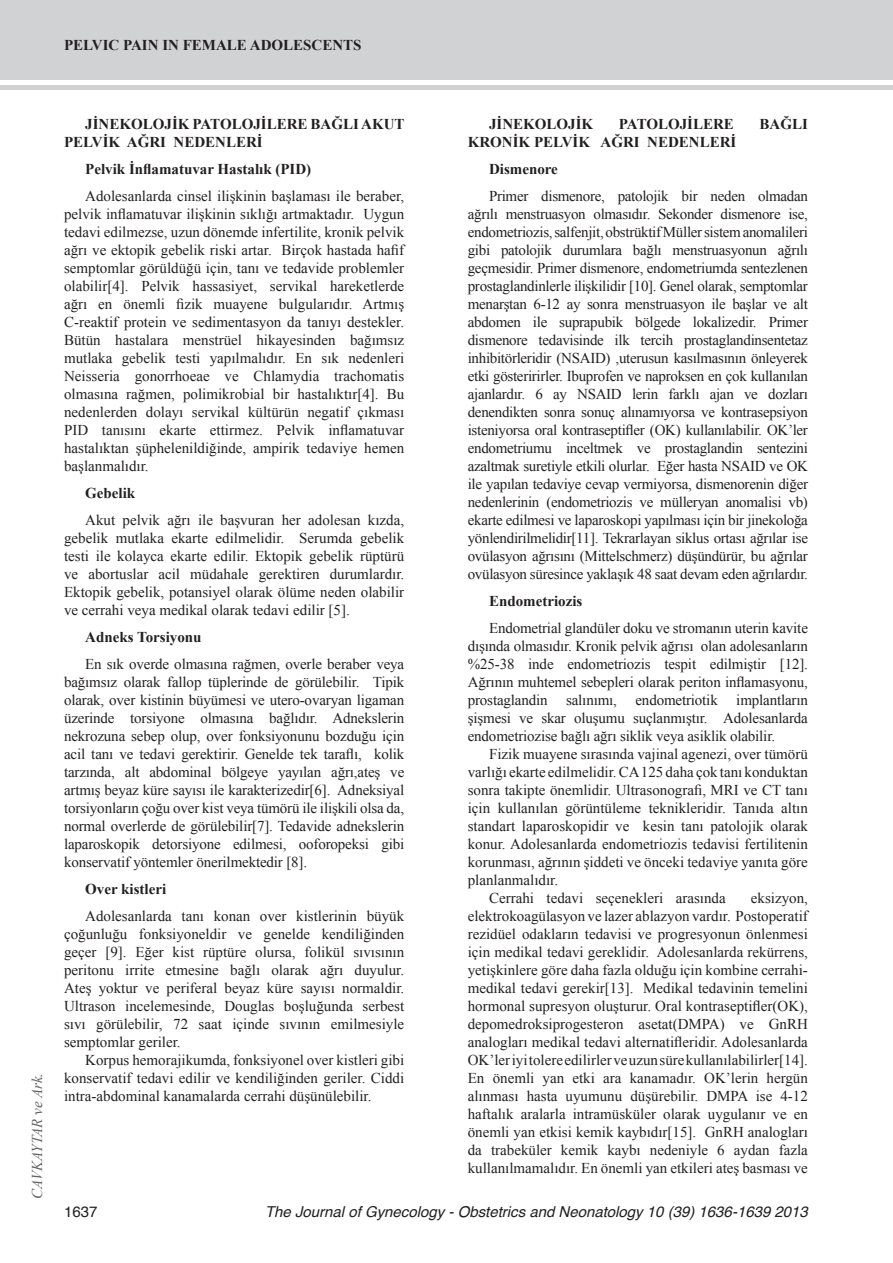
<style>
.page{position:relative;width:893px;height:1263px;background:#fff}
.page>*{position:absolute;margin:0;border:0;box-sizing:border-box;transform-origin:0 0}
.t1{font:15px/18px "Times New Roman";color:#231f20;text-align:justify}
.t2{font:700 15px/18px "Times New Roman";color:#231f20}
.t3{font:italic 15px "Helvetica";color:#231f20}
.t4{font:italic 15px "Times New Roman";color:#636366}
.t5{font:15px "Helvetica";color:#231f20}
</style>
<div class="page">
<div style="left:0;top:0;width:893px;height:89px;background:#d1d2d4"></div>
<hr style="left:0;top:81px;width:893px;height:4px;background:#fff">
<p class="t2" style="left:64px;top:35px;width:299px">PELVIC PAIN IN FEMALE ADOLESCENTS</p>
<p class="t4" style="left:27px;top:1199px;width:127px;rotate:-90deg">CAVKAYTAR ve Ark.</p>
<p class="t2" style="left:64px;top:115px;width:342px;text-indent:21px">JİNEKOLOJİK PATOLOJİLERE BAĞLI AKUT<br>PELVİK AĞRI NEDENLERİ</p>
<p class="t2" style="left:85px;top:160px;width:227px">Pelvik İnflamatuvar Hastalık (PID)</p>
<p class="t1" style="left:64px;top:187px;width:342px;text-indent:21px">Adolesanlarda cinsel ilişkinin başlaması ile beraber, pelvik inflamatuvar ilişkinin sıklığı artmaktadır. Uygun tedavi edilmezse, uzun dönemde infertilite, kronik pelvik ağrı ve ektopik gebelik riski artar. Birçok hastada hafif semptomlar görüldüğü için, tanı ve tedavide problemler olabilir[4]. Pelvik hassasiyet, servikal hareketlerde ağrı en önemli fizik muayene bulgularıdır. Artmış C-reaktif protein ve sedimentasyon da tanıyı destekler.<br>Bütün hastalara menstrüel hikayesinden bağımsız mutlaka gebelik testi yapılmalıdır. En sık nedenleri Neisseria gonorrhoeae ve Chlamydia trachomatis olmasına rağmen, polimikrobial bir hastalıktır[4]. Bu nedenlerden dolayı servikal kültürün negatif çıkması PID tanısını ekarte ettirmez. Pelvik inflamatuvar hastalıktan şüphelenildiğinde, ampirik tedaviye hemen başlanmalıdır.</p>
<p class="t2" style="left:85px;top:484px;width:52px">Gebelik</p>
<p class="t1" style="left:64px;top:511px;width:342px;text-indent:21px">Akut pelvik ağrı ile başvuran her adolesan kızda, gebelik mutlaka ekarte edilmelidir. Serumda gebelik testi ile kolayca ekarte edilir. Ektopik gebelik rüptürü ve abortuslar acil müdahale gerektiren durumlardır.<br>Ektopik gebelik, potansiyel olarak ölüme neden olabilir ve cerrahi veya medikal olarak tedavi edilir [5].</p>
<p class="t2" style="left:85px;top:628px;width:118px">Adneks Torsiyonu</p>
<p class="t1" style="left:64px;top:655px;width:342px;text-indent:21px">En sık overde olmasına rağmen, overle beraber veya bağımsız olarak fallop tüplerinde de görülebilir. Tipik olarak, over kistinin büyümesi ve utero-ovaryan ligaman üzerinde torsiyone olmasına bağlıdır. Adnekslerin nekrozuna sebep olup, over fonksiyonunu bozduğu için acil tanı ve tedavi gerektirir. Genelde tek taraflı, kolik tarzında, alt abdominal bölgeye yayılan ağrı,ateş ve artmış beyaz küre sayısı ile karakterizedir[6]. Adneksiyal torsiyonların çoğu over kist veya tümörü ile ilişkili olsa da, normal overlerde de görülebilir[7]. Tedavide adnekslerin laparoskopik detorsiyone edilmesi, ooforopeksi gibi konservatif yöntemler önerilmektedir [8].</p>
<p class="t2" style="left:85px;top:880px;width:82px">Over kistleri</p>
<p class="t1" style="left:64px;top:907px;width:342px;text-indent:21px">Adolesanlarda tanı konan over kistlerinin büyük çoğunluğu fonksiyoneldir ve genelde kendiliğinden geçer [9]. Eğer kist rüptüre olursa, folikül sıvısının peritonu irrite etmesine bağlı olarak ağrı duyulur.<br>Ateş yoktur ve periferal beyaz küre sayısı normaldir.<br>Ultrason incelemesinde, Douglas boşluğunda serbest sıvı görülebilir, 72 saat içinde sıvının emilmesiyle semptomlar geriler.</p>
<p class="t1" style="left:64px;top:1051px;width:342px;text-indent:21px">Korpus hemorajikumda, fonksiyonel over kistleri gibi konservatif tedavi edilir ve kendiliğinden geriler. Ciddi intra-abdominal kanamalarda cerrahi düşünülebilir.</p>
<p class="t2" style="left:489px;top:115px;width:106px">JİNEKOLOJİK</p>
<p class="t2" style="left:619px;top:115px;width:117px">PATOLOJİLERE</p>
<p class="t2" style="left:760px;top:115px;width:50px">BAĞLI</p>
<p class="t2" style="left:489px;top:128px;width:249px;line-height:27px;text-indent:-21px">KRONİK PELVİK AĞRI NEDENLERİ<br>Dismenore</p>
<p class="t1" style="left:468px;top:187px;width:342px;text-indent:21px">Primer dismenore, patolojik bir neden olmadan ağrılı menstruasyon olmasıdır. Sekonder dismenore ise, endometriozis, salfenjit, obstrüktif Müller sistem anomalileri gibi patolojik durumlara bağlı menstruasyonun ağrılı geçmesidir. Primer dismenore, endometriumda sentezlenen prostaglandinlerle ilişkilidir [10]. Genel olarak, semptomlar menarştan 6-12 ay sonra menstruasyon ile başlar ve alt abdomen ile suprapubik bölgede lokalizedir. Primer dismenore tedavisinde ilk tercih prostaglandinsentetaz inhibitörleridir (NSAID) ,uterusun kasılmasının önleyerek etki gösteririrler. Ibuprofen ve naproksen en çok kullanılan ajanlardır. 6 ay NSAID lerin farklı ajan ve dozları denendikten sonra sonuç alınamıyorsa ve kontrasepsiyon isteniyorsa oral kontraseptifler (OK) kullanılabilir. OK’ler endometriumu inceltmek ve prostaglandin sentezini azaltmak suretiyle etkili olurlar. Eğer hasta NSAID ve OK ile yapılan tedaviye cevap vermiyorsa, dismenorenin diğer nedenlerinin (endometriozis ve mülleryan anomalisi vb) ekarte edilmesi ve laparoskopi yapılması için bir jinekoloğa yönlendirilmelidir[11]. Tekrarlayan siklus ortası ağrılar ise ovülasyon ağrısını (Mittelschmerz) düşündürür, bu ağrılar ovülasyon süresince yaklaşık 48 saat devam eden ağrılardır.</p>
<p class="t2" style="left:489px;top:592px;width:95px">Endometriozis</p>
<p class="t1" style="left:468px;top:619px;width:342px;text-indent:21px">Endometrial glandüler doku ve stromanın uterin kavite dışında olmasıdır. Kronik pelvik ağrısı olan adolesanların %25-38 inde endometriozis tespit edilmiştir [12].<br>Ağrının muhtemel sebepleri olarak periton inflamasyonu, prostaglandin salınımı, endometriotik implantların şişmesi ve skar oluşumu suçlanmıştır. Adolesanlarda endometriozise bağlı ağrı siklik veya asiklik olabilir.</p>
<p class="t1" style="left:489px;top:745px;width:320px">Fizik muayene sırasında vajinal agenezi, over tümörü</p>
<p class="t1" style="left:468px;top:763px;width:342px">varlığı ekarte edilmelidir. CA 125 daha çok tanı konduktan</p>
<p class="t1" style="left:468px;top:781px;width:342px">sonra takipte önemlidir. Ultrasonografi, MRI ve CT tanı</p>
<p class="t1" style="left:468px;top:799px;width:342px">için kullanılan görüntüleme teknikleridir. Tanıda altın</p>
<p class="t1" style="left:468px;top:817px;width:342px">standart laparoskopidir ve kesin tanı patolojik olarak</p>
<p class="t1" style="left:468px;top:835px;width:342px">konur. Adolesanlarda endometriozis tedavisi fertilitenin</p>
<p class="t1" style="left:468px;top:853px;width:342px">korunması, ağrının şiddeti ve önceki tedaviye yanıta göre</p>
<p class="t1" style="left:468px;top:871px;width:92px">planlanmalıdır.</p>
<p class="t1" style="left:489px;top:889px;width:238px">Cerrahi tedavi seçenekleri arasında</p>
<p class="t1" style="left:468px;top:889px;width:342px;text-indent:283px">eksizyon, elektrokoagülasyon ve lazer ablazyon vardır. Postoperatif rezidüel odakların tedavisi ve progresyonun önlenmesi için medikal tedavi gereklidir. Adolesanlarda rekürrens, yetişkinlere göre daha fazla olduğu için kombine cerrahi&shy;medikal tedavi gerekir[13]. Medikal tedavinin temelini hormonal supresyon oluşturur. Oral kontraseptifler(OK), depomedroksiprogesteron asetat(DMPA) ve GnRH analogları medikal tedavi alternatifleridir. Adolesanlarda OK’ler iyi tolere edilirler ve uzun süre kullanılabilirler[14].<br>En önemli yan etki ara kanamadır. OK’lerin hergün alınması hasta uyumunu düşürebilir. DMPA ise 4-12 haftalık aralarla intramüsküler olarak uygulanır ve en önemli yan etkisi kemik kaybıdır[15]. GnRH analogları da trabeküler kemik kaybı nedeniyle 6 aydan fazla kullanılmamalıdır. En önemli yan etkileri ateş basması ve</p>
<p class="t5" style="left:64px;top:1200px;width:35px">1637</p>
<p class="t3" style="left:265px;top:1200px;width:544px">The Journal of Gynecology - Obstetrics and Neonatology 10 (39) 1636-1639 2013</p>
</div>
